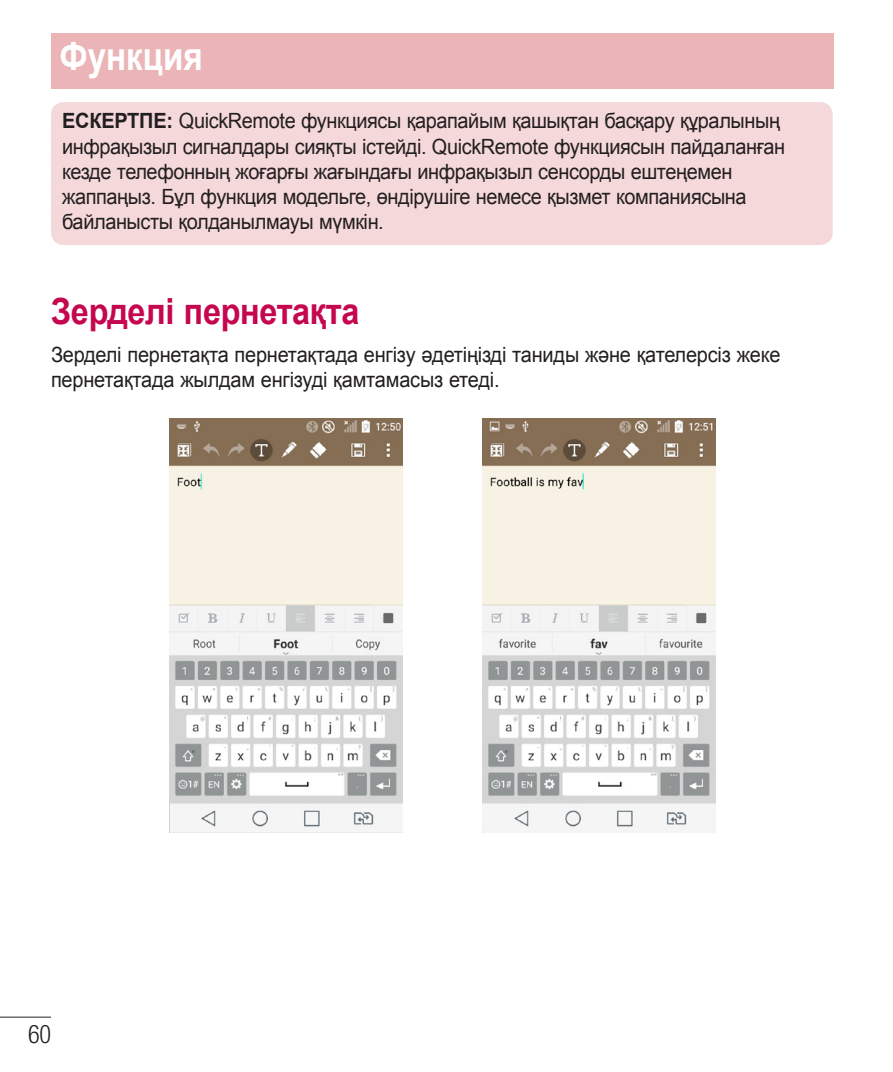
<style>
.page{position:relative;width:893px;height:1072px;background:#fff}
.page>*{position:absolute;margin:0;border:0;box-sizing:border-box;transform-origin:0 0}
.Head_01_Not_Contents{font:700 39px "Arial";color:#fff;scale:.85 1}
.M_head_02{font:700 36px "Arial";letter-spacing:-.01em;color:#c50750;scale:.9 1}
.t1{font:300 condensed 25.5px "Helvetica Neue LT Pro";color:#231f20;scale:.95 1}
.main{font:21px/25.2px "Arial";letter-spacing:-.02em;color:#231f20;scale:.95 1}
.s1{font-weight:700}
</style>
<div class="page">
<hr style="left:0;top:1016px;width:51px;height:1px;background:#231f20">
<div style="left:51px;top:102px;width:782px;height:143px;background:#f5d8da;border-radius:13px"></div>
<img style="left:169px;top:419px;width:233px;height:413px">
<img style="left:482px;top:419px;width:233px;height:413px">
<div style="left:51px;top:34px;width:782px;height:55px;background:#ebb5b7"></div>
<p class="Head_01_Not_Contents" style="left:60px;top:31px;width:170px">Функция</p>
<p class="main" style="left:62px;top:109px;width:763px"><span class="s1">ЕСКЕРТПЕ:</span> QuickRemote функциясы қарапайым қашықтан басқару құралының инфрақызыл сигналдары сияқты істейді. QuickRemote функциясын пайдаланған кезде телефонның жоғарғы жағындағы инфрақызыл сенсорды ештеңемен жаппаңыз. Бұл функция модельге, өндірушіге немесе қызмет компаниясына байланысты қолданылмауы мүмкін.</p>
<p class="M_head_02" style="left:51px;top:287px;width:344px">Зерделі пернетақта</p>
<p class="main" style="left:51px;top:342px;width:769px">Зерделі пернетақта пернетақтада енгізу әдетіңізді таниды және қателерсіз жеке пернетақтада жылдам енгізуді қамтамасыз етеді.</p>
<p class="t1" style="left:28px;top:1019px;width:26px">60</p>
</div>
